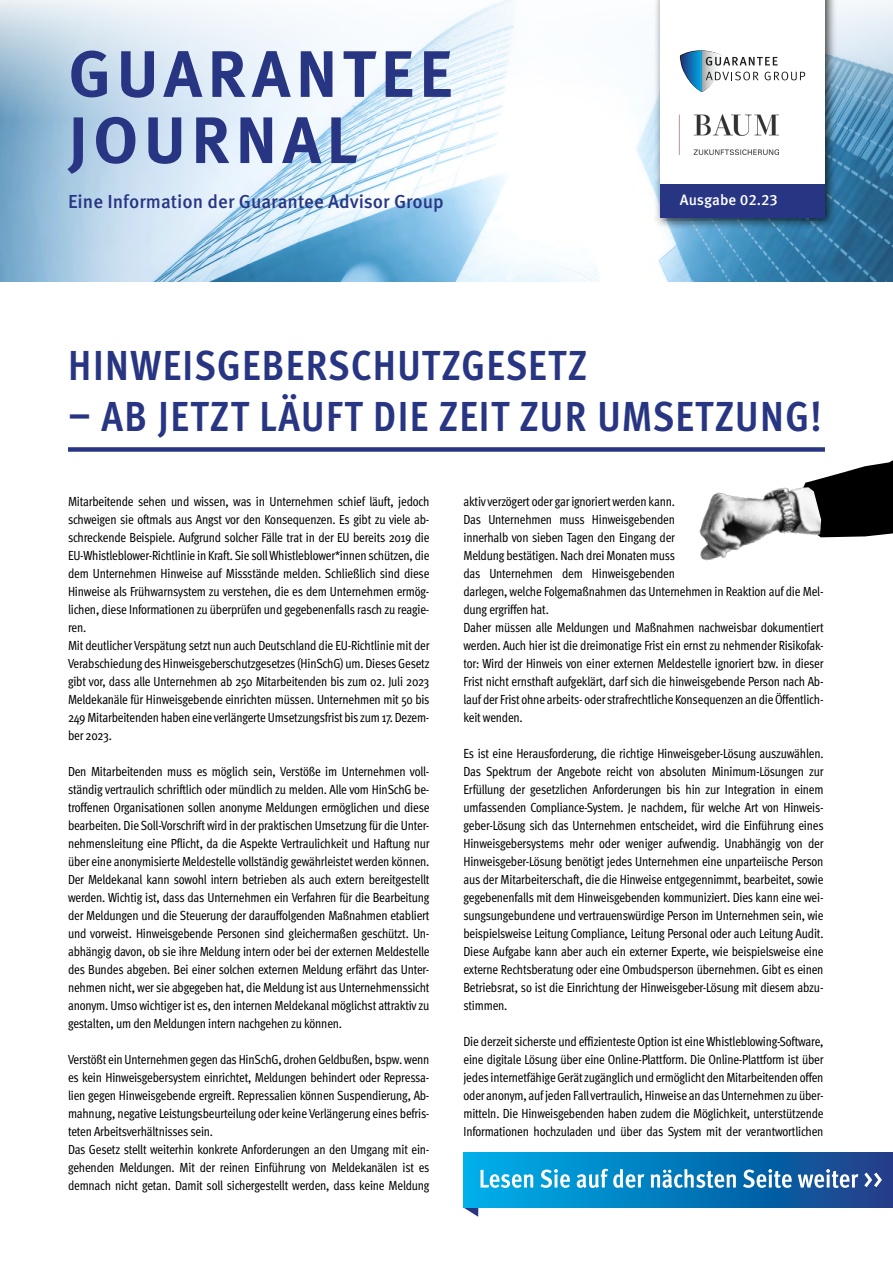
<style>
.page{position:relative;width:893px;height:1263px;background:#fff}
.page>*{position:absolute;margin:0;border:0;box-sizing:border-box;transform-origin:0 0}
.t1{font:700 65.7px/66.2px "Meta Pro";letter-spacing:.08em;color:#283583}
.t2{font:700 condensed 42px "Meta Pro";letter-spacing:.035em;color:#283583}
.t3{font:500 18.75px "Meta Pro";color:#283583}
.t4{font:500 15px "Meta Pro";color:#fff}
.t5{font:condensed 13.2px/18px "Meta Pro";letter-spacing:-.015em;color:#000}
</style>
<div class="page">
<img style="left:0;top:0;width:893px;height:281px">
<div style="left:654px;top:0;width:183px;height:230px;background:#000;opacity:.75"></div>
<div style="left:660px;top:0;width:165px;height:218px;background:#fff"></div>
<div style="left:660px;top:184px;width:165px;height:34px;background:#283583"></div>
<div style="left:68px;top:447px;width:757px;height:5px;background:#283583"></div>
<svg style="left:464px;top:1208px;width:14px;height:9px"></svg>
<svg style="left:464px;top:1153px;width:429px;height:55px;background:#0678ba"></svg>
<svg style="left:480px;top:1169px;width:402px;height:19px"></svg>
<img style="left:678px;top:451px;width:158px;height:110px">
<svg style="left:803px;top:460px;width:90px;height:77px"></svg>
<svg style="left:680px;top:50px;width:125px;height:42px"></svg>
<img style="left:678px;top:114px;width:100px;height:40px">
<h1 class="t1" style="left:68px;top:37px;width:385px">GUARANTEE<br>JOURNAL</h1>
<h3 class="t3" style="left:68px;top:187px;width:377px">Eine Information der Guarantee Advisor Group</h3>
<p class="t4" style="left:680px;top:188px;width:99px">Ausgabe 02.23</p>
<h2 class="t2" style="left:68px;top:333px;width:520px">HINWEISGEBERSCHUTZGESETZ</h2>
<h2 class="t2" style="left:68px;top:384px;width:755px">– AB JETZT LÄUFT DIE ZEIT ZUR UMSETZUNG!</h2>
<p class="t5" style="left:68px;top:492px;width:363px">Mitarbeitende sehen und wissen, was in Unternehmen schief läuft, jedoch schweigen sie oftmals aus Angst vor den Konsequenzen. Es gibt zu viele ab&shy;schreckende Beispiele. Aufgrund solcher Fälle trat in der EU bereits 2019 die EU-Whistleblower-Richtlinie in Kraft. Sie soll Whistleblower*innen schützen, die dem Unternehmen Hinweise auf Missstände melden. Schließlich sind diese Hinweise als Frühwarnsystem zu verstehen, die es dem Unternehmen ermög&shy;lichen, diese Informationen zu überprüfen und gegebenenfalls rasch zu reagie&shy;ren.<br>Mit deutlicher Verspätung setzt nun auch Deutschland die EU-Richtlinie mit der Verabschiedung des Hinweisgeberschutzgesetzes (HinSchG) um. Dieses Gesetz gibt vor, dass alle Unternehmen ab 250 Mitarbeitenden bis zum 02. Juli 2023<br>Meldekanäle für Hinweisgebende einrichten müssen. Unternehmen mit 50 bis 249 Mitarbeitenden haben eine verlängerte Umsetzungsfrist bis zum 17. Dezem&shy;ber 2023.</p>
<p class="t5" style="left:68px;top:762px;width:363px;text-align:justify">Den Mitarbeitenden muss es möglich sein, Verstöße im Unternehmen voll&shy;ständig vertraulich schriftlich oder mündlich zu melden. Alle vom HinSchG be&shy;troffenen Organisationen sollen anonyme Meldungen ermöglichen und diese bearbeiten. Die Soll-Vorschrift wird in der praktischen Umsetzung für die Unter&shy;nehmensleitung eine Pflicht, da die Aspekte Vertraulichkeit und Haftung nur über eine anonymisierte Meldestelle vollständig gewährleistet werden können.<br>Der Meldekanal kann sowohl intern betrieben als auch extern bereitgestellt werden. Wichtig ist, dass das Unternehmen ein Verfahren für die Bearbeitung der Meldungen und die Steuerung der darauffolgenden Maßnahmen etabliert und vorweist. Hinweisgebende Personen sind gleichermaßen geschützt. Un&shy;abhängig davon, ob sie ihre Meldung intern oder bei der externen Meldestelle des Bundes abgeben. Bei einer solchen externen Meldung erfährt das Unter&shy;nehmen nicht, wer sie abgegeben hat, die Meldung ist aus Unternehmenssicht anonym. Umso wichtiger ist es, den internen Meldekanal möglichst attraktiv zu gestalten, um den Meldungen intern nachgehen zu können.</p>
<p class="t5" style="left:68px;top:1050px;width:363px">Verstößt ein Unternehmen gegen das HinSchG, drohen Geldbußen, bspw. wenn es kein Hinweisgebersystem einrichtet, Meldungen behindert oder Repressa&shy;lien gegen Hinweisgebende ergreift. Repressalien können Suspendierung, Ab&shy;mahnung, negative Leistungsbeurteilung oder keine Verlängerung eines befris&shy;teten Arbeitsverhältnisses sein.<br>Das Gesetz stellt weiterhin konkrete Anforderungen an den Umgang mit ein&shy;gehenden Meldungen. Mit der reinen Einführung von Meldekanälen ist es demnach nicht getan. Damit soll sichergestellt werden, dass keine Meldung</p>
<p class="t5" style="left:463px;top:492px;width:362px">aktiv verzögert oder gar ignoriert werden kann.<br>Das Unternehmen muss Hinweisgebenden<br>innerhalb von sieben Tagen den Eingang der<br>Meldung bestätigen. Nach drei Monaten muss<br>das Unternehmen dem Hinweisgebenden<br>darlegen, welche Folgemaßnahmen das Unternehmen in Reaktion auf die Mel&shy;dung ergriffen hat.<br>Daher müssen alle Meldungen und Maßnahmen nachweisbar dokumentiert werden. Auch hier ist die dreimonatige Frist ein ernst zu nehmender Risikofak&shy;tor: Wird der Hinweis von einer externen Meldestelle ignoriert bzw. in dieser Frist nicht ernsthaft aufgeklärt, darf sich die hinweisgebende Person nach Ab&shy;lauf der Frist ohne arbeits- oder strafrechtliche Konsequenzen an die Öffentlich&shy;keit wenden.</p>
<p class="t5" style="left:463px;top:744px;width:362px;text-align:justify">Es ist eine Herausforderung, die richtige Hinweisgeber-Lösung auszuwählen.<br>Das Spektrum der Angebote reicht von absoluten Minimum-Lösungen zur Erfüllung der gesetzlichen Anforderungen bis hin zur Integration in einem umfassenden Compliance-System. Je nachdem, für welche Art von Hinweis&shy;geber-Lösung sich das Unternehmen entscheidet, wird die Einführung eines Hinweisgebersystems mehr oder weniger aufwendig. Unabhängig von der Hinweisgeber-Lösung benötigt jedes Unternehmen eine unparteiische Person aus der Mitarbeiterschaft, die die Hinweise entgegennimmt, bearbeitet, sowie gegebenenfalls mit dem Hinweisgebenden kommuniziert. Dies kann eine wei&shy;sungsungebundene und vertrauenswürdige Person im Unternehmen sein, wie beispielsweise Leitung Compliance, Leitung Personal oder auch Leitung Audit.<br>Diese Aufgabe kann aber auch ein externer Experte, wie beispielsweise eine externe Rechtsberatung oder eine Ombudsperson übernehmen. Gibt es einen Betriebsrat, so ist die Einrichtung der Hinweisgeber-Lösung mit diesem abzu&shy;stimmen.</p>
<p class="t5" style="left:463px;top:1032px;width:362px;text-align:justify">Die derzeit sicherste und effizienteste Option ist eine Whistleblowing-Software, eine digitale Lösung über eine Online-Plattform. Die Online-Plattform ist über jedes internetfähige Gerät zugänglich und ermöglicht den Mitarbeitenden offen oder anonym, auf jeden Fall vertraulich, Hinweise an das Unternehmen zu über&shy;mitteln. Die Hinweisgebenden haben zudem die Möglichkeit, unterstützende Informationen hochzuladen und über das System mit der verantwortlichen</p>
</div>
